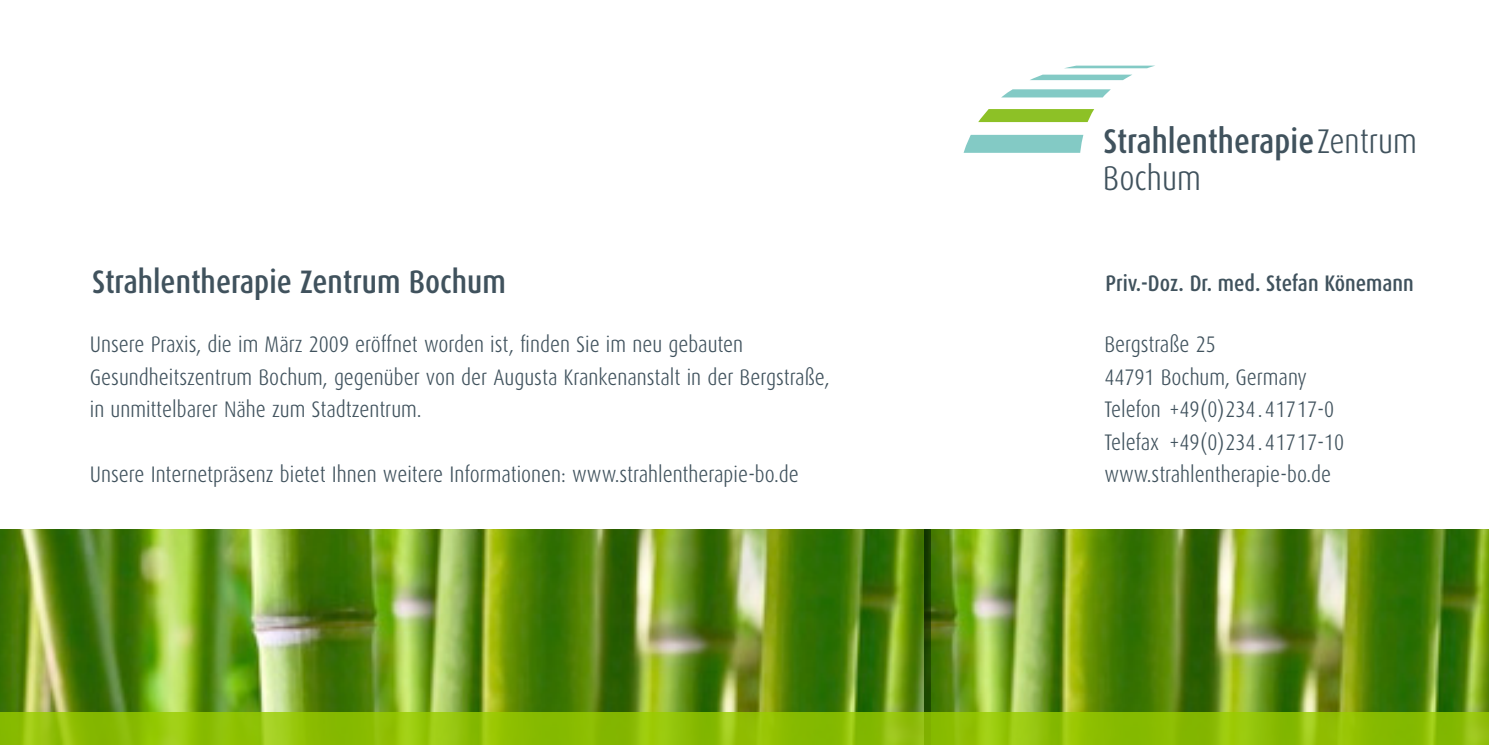
<style>
.page{position:relative;width:1489px;height:745px;background:#fff}
.page>*{position:absolute;margin:0;border:0;box-sizing:border-box;transform-origin:0 0}
.t1{font:500 34.25px/36.5px "Dax Condensed";color:#40525d}
.t2{font:500 32.5px "Dax Condensed";color:#40525d}
.t3{font:300 22.5px/32.5px "Dax Condensed";color:#40525d}
.t4{font:500 22.5px "Dax Condensed";color:#40525d}
.s1{font-weight:300}
</style>
<div class="page">
<img style="left:0;top:529px;width:924px;height:183px">
<svg style="left:963px;top:135px;width:120px;height:18px;background:#89ccc8"></svg>
<svg style="left:978px;top:109px;width:116px;height:13px;background:#95c536"></svg>
<svg style="left:1002px;top:89px;width:108px;height:8px"></svg>
<svg style="left:1030px;top:75px;width:102px;height:5px"></svg>
<svg style="left:1065px;top:66px;width:89px;height:2px"></svg>
<img style="left:924px;top:529px;width:564px;height:183px">
<svg style="left:0;top:712px;width:1488px;height:32px;background:#8fbf06"></svg>
<h2 class="t2" style="left:92px;top:263px;width:415px">Strahlentherapie Zentrum Bochum</h2>
<p class="t3" style="left:90px;top:328px;width:741px">Unsere Praxis, die im März 2009 eröffnet worden ist, finden Sie im neu gebauten<br>Gesundheitszentrum Bochum, gegenüber von der Augusta Krankenanstalt in der Bergstraße, in unmittelbarer Nähe zum Stadtzentrum.</p>
<p class="t3" style="left:90px;top:458px;width:710px">Unsere Internetpräsenz bietet Ihnen weitere Informationen: www.strahlentherapie-bo.de</p>
<h1 class="t1" style="left:1102px;top:123px;width:315px">Strahlentherapie<span class="s1">Zentrum<br>Bochum</span></h1>
<p class="t4" style="left:1105px;top:270px;width:310px">Priv.-Doz. Dr. med. Stefan Könemann</p>
<p class="t3" style="left:1104px;top:328px;width:241px">Bergstraße 25<br>44791 Bochum, Germany<br>Telefon +49(0)234.41717-0<br>Telefax +49(0)234.41717-10 www.strahlentherapie-bo.de</p>
</div>
